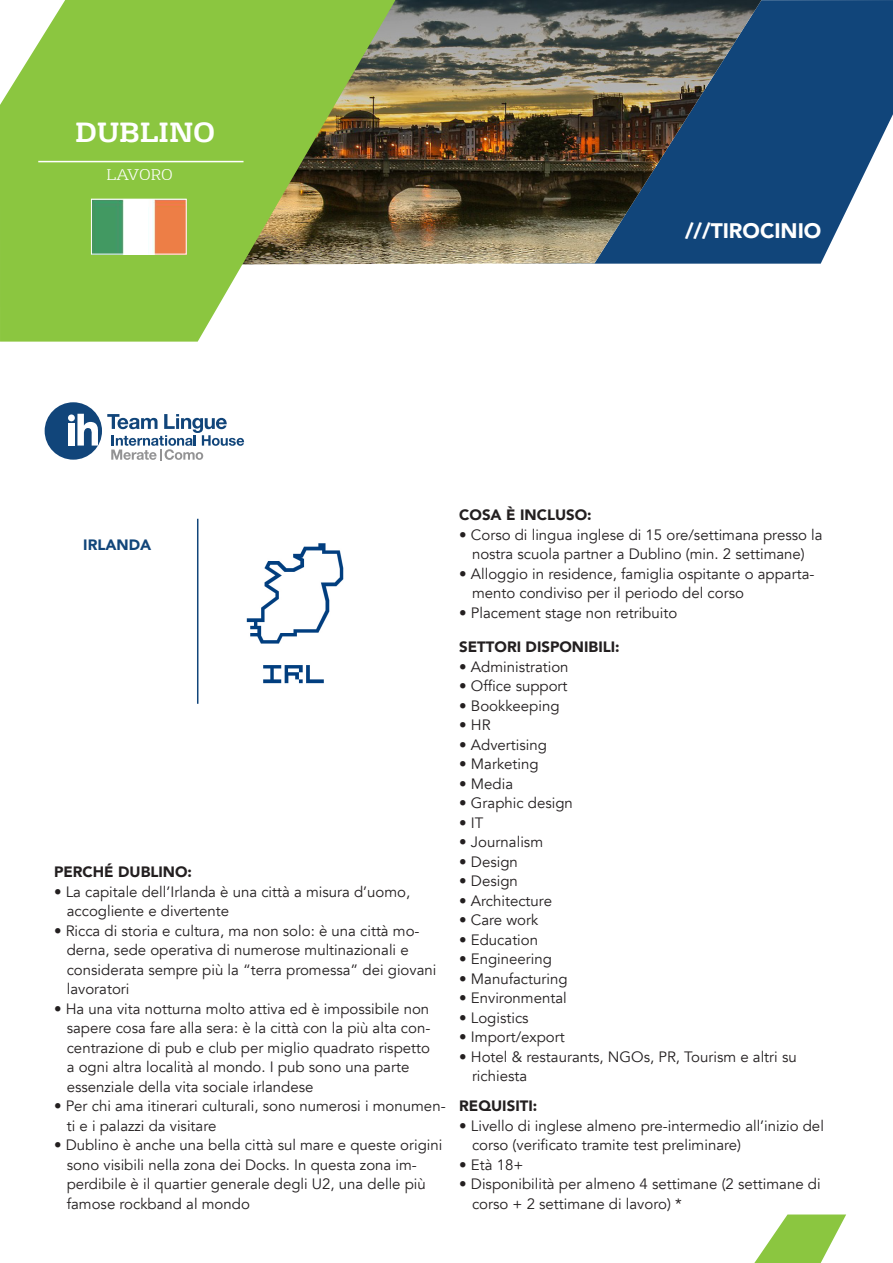
<style>
.page{position:relative;width:893px;height:1263px;background:#fff}
.page>*{position:absolute;margin:0;border:0;box-sizing:border-box;transform-origin:0 0}
.t1{font:700 27px "FS Rufus";color:#fff}
.t2{font:900 21px "Avenir";color:#fff}
.t3{font:15px/19.5px "Avenir";color:#231f20}
.t4{font:900 15px "Avenir";color:#231f20}
.t5{font:900 15px "Avenir";color:#11457a}
.t6{font:300 15px "FS Rufus";color:#fff}
</style>
<div class="page">
<svg style="left:761px;top:0;width:132px;height:264px;background:#34608d"></svg>
<img style="left:395px;top:0;width:366px;height:264px">
<svg style="left:0;top:0;width:395px;height:342px;background:#94bc58"></svg>
<svg style="left:754px;top:1214px;width:92px;height:49px"></svg>
<hr style="left:38px;top:161px;width:206px;height:1px;background:#fff">
<img style="left:93px;top:201px;width:92px;height:52px">
<div style="left:91px;top:199px;width:96px;height:56px;border:1px solid #fff"></div>
<div style="left:45px;top:402px;width:57px;height:58px;background:#11457a;border-radius:50%"></div>
<div style="left:68px;top:414px;width:7px;height:7px;background:#fff;border-radius:50%"></div>
<div style="left:68px;top:423px;width:7px;height:23px;background:#fff"></div>
<svg style="left:77px;top:414px;width:21px;height:32px"></svg>
<svg style="left:107px;top:414px;width:137px;height:47px"></svg>
<hr style="left:197px;top:519px;width:1px;height:185px;background:#11457a">
<img style="left:246px;top:543px;width:98px;height:141px">
<p class="t1" style="left:75px;top:109px;width:141px">DUBLINO</p>
<p class="t6" style="left:106px;top:163px;width:68px">LAVORO</p>
<p class="t2" style="left:685px;top:213px;width:138px">///TIROCINIO</p>
<p class="t5" style="left:83px;top:532px;width:70px">IRLANDA</p>
<p class="t4" style="left:54px;top:859px;width:140px">PERCHÉ DUBLINO:</p>
<p class="t3" style="left:67px;top:882px;width:345px;text-indent:-13px">• La capitale dell’Irlanda è una città a misura d’uomo, accogliente e divertente</p>
<p class="t3" style="left:67px;top:921px;width:371px;text-indent:-13px">• Ricca di storia e cultura, ma non solo: è una città mo&shy;derna, sede operativa di numerose multinazionali e considerata sempre più la “terra promessa” dei giovani lavoratori</p>
<p class="t3" style="left:67px;top:999px;width:365px;text-indent:-13px">• Ha una vita notturna molto attiva ed è impossibile non sapere cosa fare alla sera: è la città con la più alta con&shy;centrazione di pub e club per miglio quadrato rispetto a ogni altra località al mondo. I pub sono una parte essenziale della vita sociale irlandese</p>
<p class="t3" style="left:67px;top:1097px;width:380px;text-indent:-13px">• Per chi ama itinerari culturali, sono numerosi i monumen&shy;ti e i palazzi da visitare</p>
<p class="t3" style="left:67px;top:1136px;width:377px;text-indent:-13px">• Dublino è anche una bella città sul mare e queste origini sono visibili nella zona dei Docks. In questa zona im&shy;perdibile è il quartier generale degli U2, una delle più famose rockband al mondo</p>
<p class="t4" style="left:459px;top:502px;width:134px">COSA È INCLUSO:</p>
<p class="t3" style="left:459px;top:525px;width:365px;text-align:center">• Corso di lingua inglese di 15 ore/settimana presso la nostra scuola partner a Dublino (min. 2 settimane)</p>
<p class="t3" style="left:472px;top:564px;width:344px;text-indent:-13px">• Alloggio in residence, famiglia ospitante o apparta&shy;mento condiviso per il periodo del corso</p>
<p class="t3" style="left:459px;top:603px;width:220px">• Placement stage non retribuito</p>
<p class="t4" style="left:459px;top:634px;width:162px">SETTORI DISPONIBILI:</p>
<p class="t3" style="left:459px;top:657px;width:111px">• Administration</p>
<p class="t3" style="left:459px;top:677px;width:110px">• Office support</p>
<p class="t3" style="left:459px;top:696px;width:102px">• Bookkeeping</p>
<p class="t3" style="left:459px;top:716px;width:33px">• HR</p>
<p class="t3" style="left:459px;top:735px;width:89px">• Advertising</p>
<p class="t3" style="left:459px;top:755px;width:81px">• Marketing</p>
<p class="t3" style="left:459px;top:774px;width:55px">• Media</p>
<p class="t3" style="left:459px;top:794px;width:115px">• Graphic design</p>
<p class="t3" style="left:459px;top:813px;width:26px">• IT</p>
<p class="t3" style="left:459px;top:833px;width:85px">• Journalism</p>
<p class="t3" style="left:459px;top:852px;width:60px">• Design</p>
<p class="t3" style="left:459px;top:872px;width:60px">• Design</p>
<p class="t3" style="left:459px;top:891px;width:94px">• Architecture</p>
<p class="t3" style="left:459px;top:911px;width:81px">• Care work</p>
<p class="t3" style="left:459px;top:930px;width:80px">• Education</p>
<p class="t3" style="left:459px;top:950px;width:94px">• Engineering</p>
<p class="t3" style="left:459px;top:969px;width:110px">• Manufacturing</p>
<p class="t3" style="left:459px;top:989px;width:109px">• Environmental</p>
<p class="t3" style="left:459px;top:1008px;width:71px">• Logistics</p>
<p class="t3" style="left:459px;top:1028px;width:107px">• Import/export</p>
<p class="t3" style="left:472px;top:1047px;width:326px;text-indent:-13px">• Hotel &amp; restaurants, NGOs, PR, Tourism e altri su richiesta</p>
<p class="t4" style="left:459px;top:1093px;width:80px">REQUISITI:</p>
<p class="t3" style="left:472px;top:1116px;width:353px;text-indent:-13px">• Livello di inglese almeno pre-intermedio all’inizio del corso (verificato tramite test preliminare)</p>
<p class="t3" style="left:459px;top:1155px;width:66px">• Età 18+</p>
<p class="t3" style="left:472px;top:1175px;width:350px;text-indent:-13px">• Disponibilità per almeno 4 settimane (2 settimane di corso + 2 settimane di lavoro) *</p>
</div>
